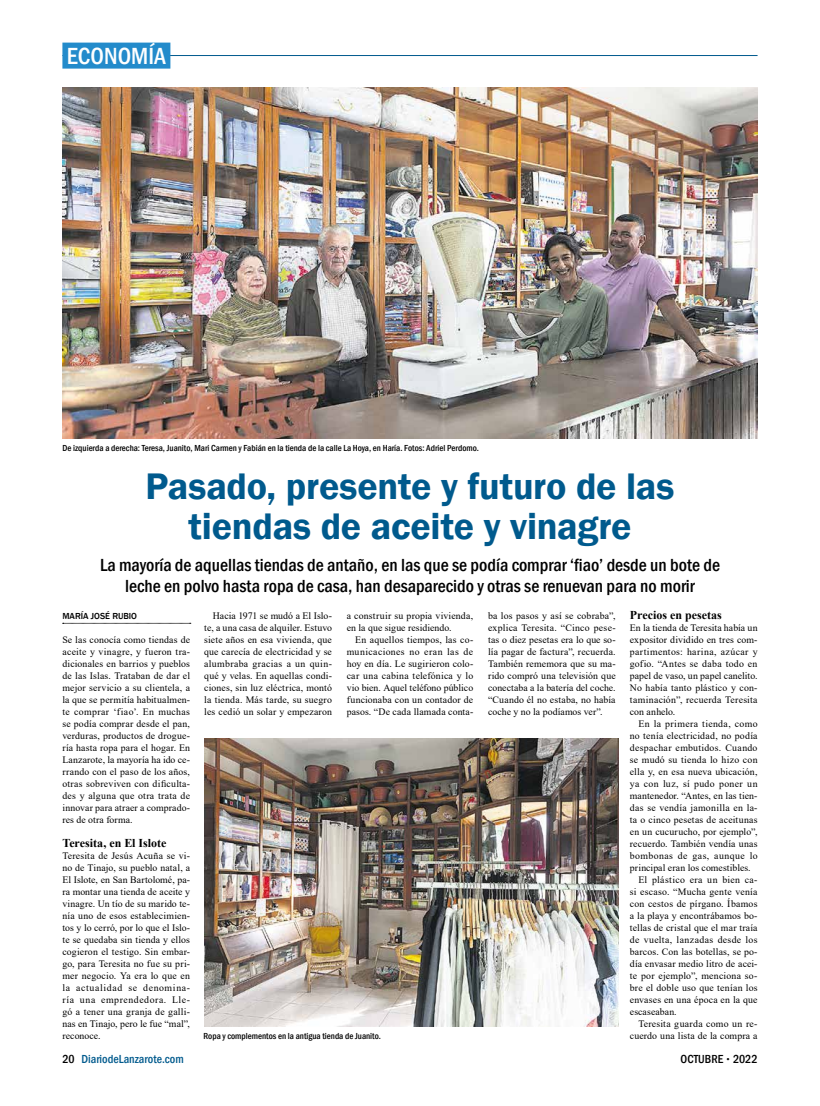
<style>
.page{position:relative;width:820px;height:1106px;background:#fff}
.page>*{position:absolute;margin:0;border:0;box-sizing:border-box;transform-origin:0 0}
.t1{font:600 38px/40px "Franklin Gothic";letter-spacing:-.005em;color:#005a8d;text-align:center}
.t2{font:500 condensed 24px "Franklin Gothic";color:#fff}
.t3{font:500 condensed 18px/21px "Franklin Gothic";color:#000;text-align:center}
.t4{font:700 12px "Times New Roman";letter-spacing:-.005em;color:#000}
.t5{font:500 condensed 12px "Franklin Gothic";color:#005a8d}
.t6{font:500 condensed 12px "Franklin Gothic";color:#000}
.t7{font:9.8px/12px "Times New Roman";letter-spacing:.02em;color:#000;text-align:justify}
.t8{font:9.8px "Times New Roman";letter-spacing:.04em;color:#000}
.t9{font:500 condensed 9px "Franklin Gothic";color:#000}
.t10{font:500 9px "Franklin Gothic";color:#000}
.s1{color:#000}
.s2{font-size:8px}
</style>
<div class="page">
<hr style="left:62px;top:55px;width:695px;height:1px;background:#005a8d">
<div style="left:62px;top:43px;width:108px;height:26px;background:#238bcb"></div>
<svg style="left:63px;top:623px;width:128px;height:1px"></svg>
<img style="left:62px;top:88px;width:695px;height:351px">
<img style="left:204px;top:738px;width:414px;height:288px">
<h2 class="t2" style="left:67px;top:40px;width:100px">ECONOMÍA</h2>
<p class="t9" style="left:62px;top:442px;width:418px">De izquierda a derecha: Teresa, Juanito, Mari Carmen y Fabián en la tienda de la calle La Hoya, en Haría. Fotos: Adriel Perdomo.</p>
<h1 class="t1" style="left:145px;top:466px;width:530px">Pasado, presente y futuro de las tiendas de aceite y vinagre</h1>
<h3 class="t3" style="left:100px;top:554px;width:621px">La mayoría de aquellas tiendas de antaño, en las que se podía comprar ‘fiao’ desde un bote de leche en polvo hasta ropa de casa, han desaparecido y otras se renuevan para no morir</h3>
<p class="t10" style="left:62px;top:610px;width:76px">MARÍA JOSÉ RUBIO</p>
<p class="t4" style="left:629px;top:606px;width:93px">Precios en pesetas</p>
<p class="t7" style="left:629px;top:621px;width:129px">En la tienda de Teresita había un expositor dividido en tres com&shy;partimentos: harina, azúcar y gofio. “Antes se daba todo en papel de vaso, un papel canelito.<br>No había tanto plástico y con&shy;taminación”, recuerda Teresita con anhelo.</p>
<p class="t7" style="left:638px;top:717px;width:121px">En la primera tienda, como</p>
<p class="t7" style="left:629px;top:729px;width:129px">no tenía electricidad, no podía</p>
<p class="t7" style="left:629px;top:741px;width:129px">despachar embutidos. Cuando</p>
<p class="t7" style="left:629px;top:753px;width:129px">se mudó su tienda lo hizo con</p>
<p class="t7" style="left:629px;top:765px;width:129px">ella y, en esa nueva ubicación,</p>
<p class="t7" style="left:629px;top:777px;width:129px">ya con luz, sí pudo poner un</p>
<p class="t7" style="left:629px;top:789px;width:129px">mantenedor. “Antes, en las tien-</p>
<p class="t7" style="left:629px;top:801px;width:129px">das se vendía jamonilla en la-</p>
<p class="t7" style="left:629px;top:813px;width:129px">ta o cinco pesetas de aceitunas</p>
<p class="t7" style="left:629px;top:825px;width:129px">en un cucurucho, por ejemplo”,</p>
<p class="t7" style="left:629px;top:837px;width:129px">recuerdo. También vendía unas</p>
<p class="t8" style="left:629px;top:848px;width:129px">bombonas de gas, aunque lo</p>
<p class="t7" style="left:629px;top:861px;width:122px">principal eran los comestibles.</p>
<p class="t7" style="left:638px;top:873px;width:121px">El plástico era un bien ca-</p>
<p class="t7" style="left:629px;top:885px;width:129px">si escaso. “Mucha gente venía</p>
<p class="t7" style="left:629px;top:897px;width:129px">con cestos de pírgano. Íbamos</p>
<p class="t7" style="left:629px;top:909px;width:129px">a la playa y encontrábamos bo-</p>
<p class="t7" style="left:629px;top:921px;width:129px">tellas de cristal que el mar traía</p>
<p class="t7" style="left:629px;top:933px;width:129px">de vuelta, lanzadas desde los</p>
<p class="t7" style="left:629px;top:945px;width:129px">barcos. Con las botellas, se po-</p>
<p class="t7" style="left:629px;top:957px;width:129px">día envasar medio litro de acei-</p>
<p class="t7" style="left:629px;top:969px;width:129px">te por ejemplo”, menciona so-</p>
<p class="t7" style="left:629px;top:981px;width:129px">bre el doble uso que tenían los</p>
<p class="t7" style="left:629px;top:993px;width:129px">envases en una época en la que</p>
<p class="t7" style="left:629px;top:1005px;width:48px">escaseaban.</p>
<p class="t7" style="left:638px;top:1017px;width:121px">Teresita guarda como un re-</p>
<p class="t7" style="left:629px;top:1029px;width:129px">cuerdo una lista de la compra a</p>
<p class="t7" style="left:204px;top:609px;width:129px;text-indent:9px">Hacia 1971 se mudó a El Islo&shy;te, a una casa de alquiler. Estuvo siete años en esa vivienda, que que carecía de electricidad y se alumbraba gracias a un quin&shy;qué y velas. En aquellas condi&shy;ciones, sin luz eléctrica, montó la tienda. Más tarde, su suegro les cedió un solar y empezaron</p>
<p class="t7" style="left:346px;top:609px;width:128px">a construir su propia vivienda, en la que sigue residiendo.</p>
<p class="t7" style="left:488px;top:609px;width:129px">ba los pasos y así se cobraba”, explica Teresita. “Cinco pese&shy;tas o diez pesetas era lo que so&shy;lía pagar de factura”, recuerda.<br>También rememora que su ma&shy;rido compró una televisión que conectaba a la batería del coche. “Cuando él no estaba, no había coche y no la podíamos ver”.</p>
<p class="t7" style="left:346px;top:633px;width:128px;text-indent:9px">En aquellos tiempos, las co&shy;municaciones no eran las de hoy en día. Le sugirieron colo&shy;car una cabina telefónica y lo vio bien. Aquel teléfono público funcionaba con un contador de pasos. “De cada llamada conta-</p>
<p class="t7" style="left:62px;top:633px;width:129px">Se las conocía como tiendas de aceite y vinagre, y fueron tra&shy;dicionales en barrios y pueblos de las Islas. Trataban de dar el mejor servicio a su clientela, a la que se permitía habitualmen&shy;te comprar ‘fiao’. En muchas se podía comprar desde el pan, verduras, productos de drogue&shy;ría hasta ropa para el hogar. En Lanzarote, la mayoría ha ido ce&shy;rrando con el paso de los años, otras sobreviven con dificulta&shy;des y alguna que otra trata de innovar para atraer a comprado&shy;res de otra forma.</p>
<p class="t4" style="left:62px;top:834px;width:105px">Teresita, en El Islote</p>
<p class="t7" style="left:62px;top:849px;width:129px">Teresita de Jesús Acuña se vi&shy;no de Tinajo, su pueblo natal, a El Islote, en San Bartolomé, pa&shy;ra montar una tienda de aceite y vinagre. Un tío de su marido te&shy;nía uno de esos establecimien&shy;tos y lo cerró, por lo que el Islo&shy;te se quedaba sin tienda y ellos cogieron el testigo. Sin embar&shy;go, para Teresita no fue su pri&shy;mer negocio. Ya era lo que en la actualidad se denomina&shy;ría una emprendedora. Lle&shy;gó a tener una granja de galli&shy;nas en Tinajo, pero le fue “mal”, reconoce.</p>
<p class="t9" style="left:203px;top:1030px;width:179px">Ropa y complementos en la antigua tienda de Juanito.</p>
<p class="t5" style="left:62px;top:1050px;width:123px"><span class="s1">20</span> DiariodeLanzarote.com</p>
<p class="t6" style="left:680px;top:1050px;width:78px">OCTUBRE <span class="s2">•</span> 2022</p>
</div>
